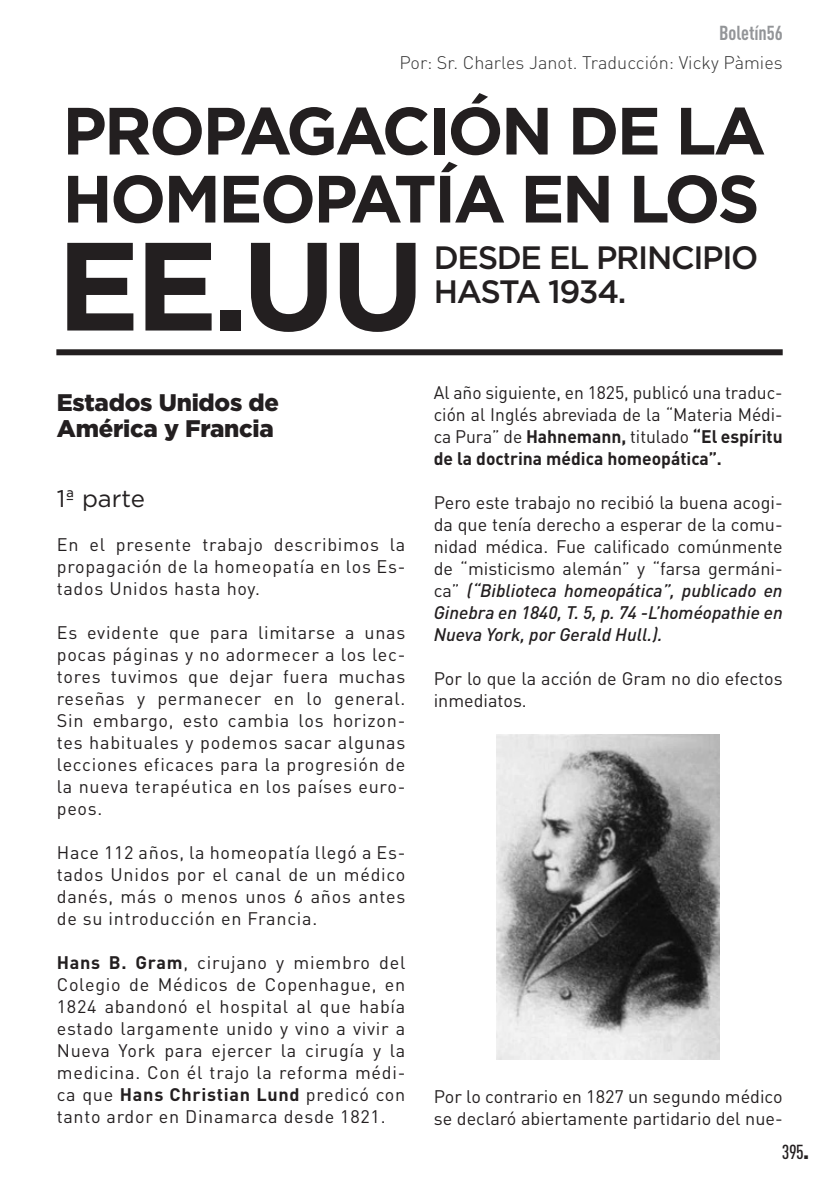
<style>
.page{position:relative;width:838px;height:1190px;background:#fff}
.page>*{position:absolute;margin:0;border:0;box-sizing:border-box;transform-origin:0 0}
.t1{font:700 125.2px "Gotham";color:#231f20}
.t2{font:700 66.6px "Gotham";letter-spacing:-.04em;color:#231f20}
.t3{font:500 32.4px/34px "Gotham";letter-spacing:-.04em;color:#231f20}
.parrafo_general{font:900 24px "Gotham";letter-spacing:-.01em;color:#231f20}
.parrafo_general-2{font:24px "Gotham";color:#231f20}
.t4{font:700 condensed 20px "DIN Pro";letter-spacing:-.005em;color:#939598}
.t5{font:500 condensed 20px "DIN Pro";color:#231f20}
.parrafo_general-3{font:18px/22px "DIN Pro";color:#231f20;text-align:justify}
.t6{font:300 18px "DIN Pro";color:#333}
.s1{font-weight:700}
.s2{font-weight:500;font-style:italic}
.s3{font-weight:900;font-size:24px}
</style>
<div class="page">
<div style="left:56px;top:349px;width:726px;height:6px;background:#231f20"></div>
<img style="left:496px;top:734px;width:223px;height:326px">
<p class="t4" style="left:719px;top:18px;width:65px">Boletín56</p>
<p class="t6" style="left:399px;top:49px;width:384px">Por: Sr. Charles Janot. Traducción: Vicky Pàmies</p>
<p class="t2" style="left:62px;top:87px;width:704px">PROPAGACIÓN DE LA</p>
<p class="t2" style="left:62px;top:155px;width:698px">HOMEOPATÍA EN LOS</p>
<p class="t1" style="left:57px;top:203px;width:369px">EE.UU</p>
<p class="t3" style="left:433px;top:240px;width:326px">DESDE EL PRINCIPIO<br>HASTA 1934.</p>
<p class="parrafo_general" style="left:57px;top:386px;width:224px">Estados Unidos de</p>
<p class="parrafo_general" style="left:57px;top:412px;width:218px">América y Francia</p>
<p class="parrafo_general-2" style="left:57px;top:483px;width:90px">1ª parte</p>
<p class="parrafo_general-3" style="left:57px;top:532px;width:350px">En el presente trabajo describimos la propagación de la homeopatía en los Es&shy;tados Unidos hasta hoy.</p>
<p class="parrafo_general-3" style="left:57px;top:620px;width:350px">Es evidente que para limitarse a unas pocas páginas y no adormecer a los lec&shy;tores tuvimos que dejar fuera muchas reseñas y permanecer en lo general.<br>Sin embargo, esto cambia los horizon&shy;tes habituales y podemos sacar algunas lecciones eficaces para la progresión de la nueva terapéutica en los países euro&shy;peos.</p>
<p class="parrafo_general-3" style="left:57px;top:840px;width:350px">Hace 112 años, la homeopatía llegó a Es&shy;tados Unidos por el canal de un médico danés, más o menos unos 6 años antes de su introducción en Francia.</p>
<p class="parrafo_general-3" style="left:57px;top:950px;width:350px"><span class="s1">Hans B. Gram</span>, cirujano y miembro del Colegio de Médicos de Copenhague, en 1824 abandonó el hospital al que había estado largamente unido y vino a vivir a Nueva York para ejercer la cirugía y la medicina. Con él trajo la reforma médi&shy;ca que <span class="s1">Hans Christian Lund</span> predicó con tanto ardor en Dinamarca desde 1821.</p>
<p class="parrafo_general-3" style="left:433px;top:380px;width:350px">Al año siguiente, en 1825, publicó una traduc&shy;ción al Inglés abreviada de la “Materia Médi&shy;ca Pura” de <span class="s1">Hahnemann,</span> titulado <span class="s1">“El espíritu de la doctrina médica homeopática”.</span></p>
<p class="parrafo_general-3" style="left:433px;top:490px;width:350px">Pero este trabajo no recibió la buena acogi&shy;da que tenía derecho a esperar de la comu&shy;nidad médica. Fue calificado comúnmente de “misticismo alemán” y “farsa germáni&shy;ca” <span class="s2">(“Biblioteca homeopática”, publicado en Ginebra en 1840, T. 5, p. 74 -L’homéopathie en Nueva York, por Gerald Hull.).</span></p>
<p class="parrafo_general-3" style="left:433px;top:666px;width:350px">Por lo que la acción de Gram no dio efectos inmediatos.</p>
<p class="parrafo_general-3" style="left:433px;top:1084px;width:350px">Por lo contrario en 1827 un segundo médico se declaró abiertamente partidario del nue-</p>
<p class="t5" style="left:781px;top:1137px;width:29px">395<span class="s3">.</span></p>
</div>
